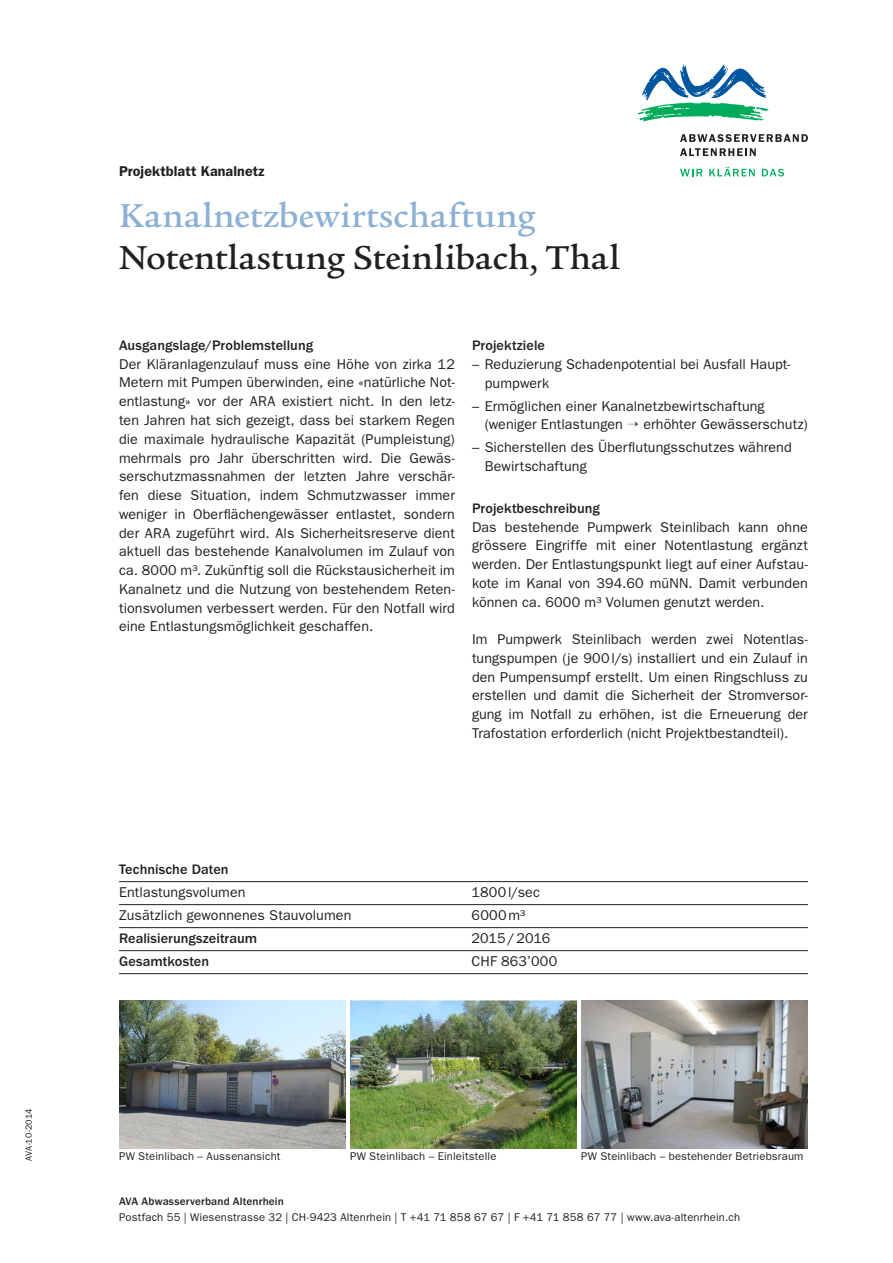
<style>
.page{position:relative;width:893px;height:1263px;background:#fff}
.page>*{position:absolute;margin:0;border:0;box-sizing:border-box;transform-origin:0 0}
.t1{font:500 36px "Legacy Serif Std";color:#231f20}
.t2{font:500 36px "Legacy Serif Std";letter-spacing:.01em;color:#8db1d5}
.t3{font:14.25px/18.8px "ITC Franklin Gothic Std";letter-spacing:.005em;color:#231f20;text-align:justify}
.t4{font:500 14.25px "ITC Franklin Gothic Std";letter-spacing:.005em;color:#231f20}
.t5{font:600 14.25px "ITC Franklin Gothic Std";letter-spacing:.005em;color:#231f20}
.t6{font:11.25px "ITC Franklin Gothic Std";letter-spacing:.015em;color:#231f20}
.t7{font:500 11.25px "ITC Franklin Gothic Std";letter-spacing:.015em;color:#231f20}
.t8{font:9px "ITC Franklin Gothic Std";letter-spacing:-.005em;color:#231f20}
</style>
<div class="page">
<svg style="left:638px;top:64px;width:130px;height:57px"></svg>
<svg style="left:680px;top:134px;width:128px;height:8px"></svg>
<svg style="left:680px;top:148px;width:76px;height:8px"></svg>
<svg style="left:680px;top:169px;width:22px;height:7px"></svg>
<svg style="left:709px;top:167px;width:46px;height:9px"></svg>
<svg style="left:762px;top:169px;width:22px;height:7px"></svg>
<img style="left:119px;top:1000px;width:227px;height:148px">
<img style="left:581px;top:1000px;width:227px;height:148px">
<img style="left:350px;top:1000px;width:227px;height:148px">
<hr style="left:119px;top:881px;width:689px;height:1px;background:#231f20">
<hr style="left:119px;top:904px;width:689px;height:1px;background:#231f20">
<hr style="left:119px;top:927px;width:689px;height:1px;background:#231f20">
<hr style="left:119px;top:950px;width:689px;height:1px;background:#231f20">
<hr style="left:119px;top:973px;width:689px;height:1px;background:#231f20">
<p class="t8" style="left:23px;top:1161px;width:54px;rotate:-90deg">AVA-10-2014</p>
<p class="t5" style="left:119px;top:163px;width:147px">Projektblatt Kanalnetz</p>
<h1 class="t2" style="left:119px;top:195px;width:418px">Kanalnetzbewirtschaftung</h1>
<h1 class="t1" style="left:119px;top:237px;width:502px">Notentlastung Steinlibach, Thal</h1>
<p class="t4" style="left:119px;top:337px;width:196px">Ausgangslage/Problemstellung</p>
<p class="t3" style="left:119px;top:355px;width:337px">Der Kläranlagenzulauf muss eine Höhe von zirka 12<br>Metern mit Pumpen überwinden, eine «natürliche Not&shy;entlastung» vor der ARA existiert nicht. In den letz&shy;ten Jahren hat sich gezeigt, dass bei starkem Regen die maximale hydraulische Kapazität (Pumpleistung) mehrmals pro Jahr überschritten wird. Die Gewäs&shy;serschutzmassnahmen der letzten Jahre verschär&shy;fen diese Situation, indem Schmutzwasser immer weniger in Oberflächengewässer entlastet, sondern der ARA zugeführt wird. Als Sicherheitsreserve dient aktuell das bestehende Kanalvolumen im Zulauf von ca. 8000 m3. Zukünftig soll die Rückstausicherheit im Kanalnetz und die Nutzung von bestehendem Reten&shy;tionsvolumen verbessert werden. Für den Notfall wird eine Entlastungsmöglichkeit geschaffen.</p>
<p class="t4" style="left:472px;top:337px;width:75px">Projektziele</p>
<p class="t3" style="left:485px;top:355px;width:307px;text-indent:-13px">– Reduzierung Schadenpotential bei Ausfall Haupt&shy;pumpwerk</p>
<p class="t3" style="left:485px;top:396px;width:325px;text-indent:-13px">– Ermöglichen einer Kanalnetzbewirtschaftung (weniger Entlastungen → erhöhter Gewässerschutz)</p>
<p class="t3" style="left:485px;top:438px;width:308px;text-indent:-13px">– Sicherstellen des Überflutungsschutzes während<br>Bewirtschaftung</p>
<p class="t4" style="left:472px;top:500px;width:129px">Projektbeschreibung</p>
<p class="t3" style="left:472px;top:517px;width:337px">Das bestehende Pumpwerk Steinlibach kann ohne grössere Eingriffe mit einer Notentlastung ergänzt werden. Der Entlastungspunkt liegt auf einer Aufstau&shy;kote im Kanal von 394.60 müNN. Damit verbunden können ca. 6000 m3 Volumen genutzt werden.</p>
<p class="t3" style="left:472px;top:630px;width:337px">Im Pumpwerk Steinlibach werden zwei Notentlas&shy;tungspumpen (je 900l/s) installiert und ein Zulauf in den Pumpensumpf erstellt. Um einen Ringschluss zu erstellen und damit die Sicherheit der Stromversor&shy;gung im Notfall zu erhöhen, ist die Erneuerung der Trafostation erforderlich (nicht Projektbestandteil).</p>
<p class="t4" style="left:119px;top:861px;width:111px">Technische Daten</p>
<p class="t3" style="left:119px;top:883px;width:128px">Entlastungsvolumen</p>
<p class="t3" style="left:472px;top:883px;width:70px">1800l/sec</p>
<p class="t3" style="left:119px;top:906px;width:234px">Zusätzlich gewonnenes Stauvolumen</p>
<p class="t3" style="left:472px;top:906px;width:55px">6000m3</p>
<p class="t4" style="left:119px;top:930px;width:140px">Realisierungszeitraum</p>
<p class="t3" style="left:472px;top:929px;width:80px">2015/2016</p>
<p class="t4" style="left:119px;top:953px;width:92px">Gesamtkosten</p>
<p class="t3" style="left:472px;top:952px;width:87px">CHF 863’000</p>
<p class="t6" style="left:119px;top:1150px;width:163px">PW Steinlibach – Aussenansicht</p>
<p class="t6" style="left:350px;top:1150px;width:148px">PW Steinlibach – Einleitstelle</p>
<p class="t6" style="left:581px;top:1150px;width:224px">PW Steinlibach – bestehender Betriebsraum</p>
<p class="t7" style="left:119px;top:1195px;width:166px">AVA Abwasserverband Altenrhein</p>
<p class="t6" style="left:119px;top:1211px;width:623px">Postfach 55 | Wiesenstrasse 32 | CH-9423 Altenrhein | T +41 71 858 67 67 | F +41 71 858 67 77 | www.ava-altenrhein.ch</p>
</div>
